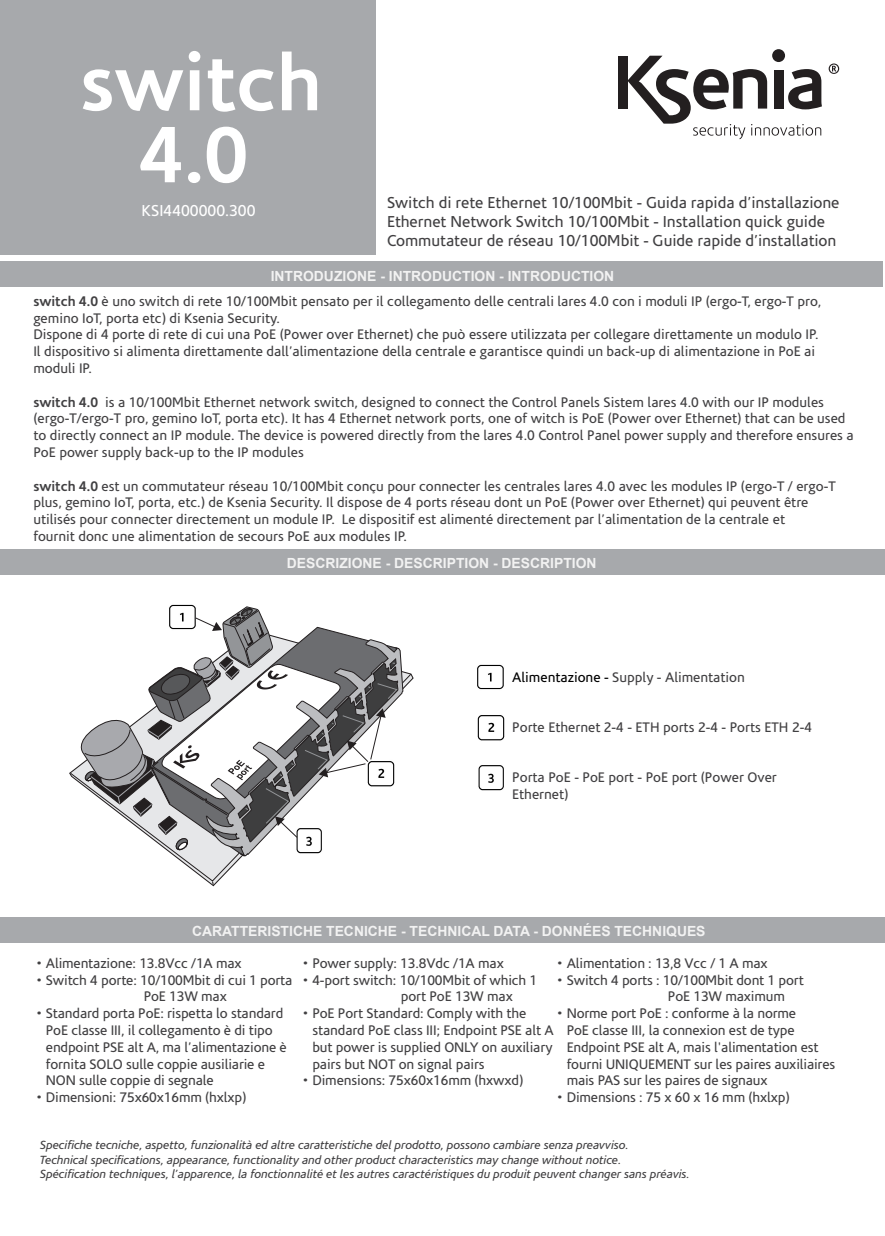
<style>
.page{position:relative;width:885px;height:1236px;background:#fff}
.page>*{position:absolute;margin:0;border:0;box-sizing:border-box;transform-origin:0 0}
.t1{font:700 80px/72px "Corisande";color:#fff;text-align:center}
.t2{font:16px/19.2px "Corisande";color:#414042}
.t3{font:16px "Corisande";color:#fff}
.t4{font:14px/16.8px "Corisande";color:#414042}
.t5{font:700 14px "Arial";color:#f2f2f2}
.t6{font:italic 12px/14.4px "Corisande";color:#414042}
.s1{font-weight:700}
.s2{color:#000}
</style>
<div class="page">
<svg style="left:70px;top:673px;width:342px;height:209px"></svg>
<div style="left:0;top:0;width:376px;height:255px;background:#a7a9ac"></div>
<div style="left:0;top:261px;width:882px;height:25px;background:#a7a9ac"></div>
<div style="left:0;top:549px;width:884px;height:26px;background:#a7a9ac"></div>
<div style="left:0;top:917px;width:884px;height:25px;background:#a7a9ac"></div>
<div style="left:772px;top:49px;width:13px;height:13px;background:#231f20;border-radius:50%"></div>
<div style="left:617px;top:56px;width:10px;height:53px;background:#231f20"></div>
<svg style="left:627px;top:56px;width:194px;height:83px"></svg>
<svg style="left:828px;top:63px;width:11px;height:11px"></svg>
<img style="left:477px;top:664px;width:27px;height:26px">
<img style="left:477px;top:715px;width:28px;height:26px">
<img style="left:478px;top:765px;width:26px;height:26px">
<img style="left:169px;top:604px;width:27px;height:3px">
<svg style="left:75px;top:607px;width:328px;height:250px"></svg>
<h1 class="t1" style="left:80px;top:48px;width:243px">switch<br>4.0</h1>
<p class="t3" style="left:142px;top:201px;width:115px">KSI4400000.300</p>
<p class="t2" style="left:387px;top:193px;width:454px">Switch di rete Ethernet 10/100Mbit - Guida rapida d’installazione<br>Ethernet Network Switch 10/100Mbit - Installation quick guide<br>Commutateur de réseau 10/100Mbit - Guide rapide d’installation</p>
<p class="t5" style="left:271px;top:266px;width:345px">INTRODUZIONE - INTRODUCTION - INTRODUCTION</p>
<p class="t4" style="left:33px;top:293px;width:789px"><span class="s1">switch 4.0</span> è uno switch di rete 10/100Mbit pensato per il collegamento delle centrali lares 4.0 con i moduli IP (ergo-T, ergo-T pro, gemino IoT, porta etc) di Ksenia Security.<br>Dispone di 4 porte di rete di cui una PoE (Power over Ethernet) che può essere utilizzata per collegare direttamente un modulo IP.<br>Il dispositivo si alimenta direttamente dall’alimentazione della centrale e garantisce quindi un back-up di alimentazione in PoE ai moduli IP.</p>
<p class="t4" style="left:33px;top:394px;width:821px"><span class="s1">switch 4.0</span> is a 10/100Mbit Ethernet network switch, designed to connect the Control Panels Sistem lares 4.0 with our IP modules (ergo-T/ergo-T pro, gemino IoT, porta etc). It has 4 Ethernet network ports, one of witch is PoE (Power over Ethernet) that can be used to directly connect an IP module. The device is powered directly from the lares 4.0 Control Panel power supply and therefore ensures a PoE power supply back-up to the IP modules</p>
<p class="t4" style="left:33px;top:478px;width:803px"><span class="s1">switch 4.0</span> est un commutateur réseau 10/100Mbit conçu pour connecter les centrales lares 4.0 avec les modules IP (ergo-T / ergo-T plus, gemino IoT, porta, etc.) de Ksenia Security. Il dispose de 4 ports réseau dont un PoE (Power over Ethernet) qui peuvent être utilisés pour connecter directement un module IP. Le dispositif est alimenté directement par l’alimentation de la centrale et<br>fournit donc une alimentation de secours PoE aux modules IP.</p>
<p class="t5" style="left:287px;top:554px;width:311px">DESCRIZIONE - DESCRIPTION - DESCRIPTION</p>
<p class="t4" style="left:512px;top:669px;width:234px"><span class="s2">Alimentazione -</span> Supply - Alimentation</p>
<p class="t4" style="left:512px;top:719px;width:301px">Porte Ethernet 2-4 - ETH ports 2-4 - Ports ETH 2-4</p>
<p class="t4" style="left:512px;top:770px;width:266px">Porta PoE - PoE port - PoE port (Power Over<br>Ethernet)</p>
<p class="t5" style="left:192px;top:921px;width:515px">CARATTERISTICHE TECNICHE - TECHNICAL DATA - DONNÉES TECHNIQUES</p>
<p class="t4" style="left:36px;top:955px;width:207px">• Alimentazione: 13.8Vcc /1A max</p>
<p class="t4" style="left:144px;top:972px;width:150px;text-indent:-108px">• Switch 4 porte: 10/100Mbit di cui 1 porta<br>PoE 13W max</p>
<p class="t4" style="left:46px;top:1005px;width:242px;text-indent:-10px">• Standard porta PoE: rispetta lo standard PoE classe III, il collegamento è di tipo endpoint PSE alt A, ma l’alimentazione è fornita SOLO sulle coppie ausiliarie e NON sulle coppie di segnale</p>
<p class="t4" style="left:36px;top:1089px;width:212px">• Dimensioni: 75x60x16mm (hxlxp)</p>
<p class="t4" style="left:556px;top:955px;width:212px">• Alimentation : 13,8 Vcc / 1 A max</p>
<p class="t4" style="left:668px;top:972px;width:137px;text-indent:-111px">• Switch 4 ports : 10/100Mbit dont 1 port<br>PoE 13W maximum</p>
<p class="t4" style="left:566px;top:1005px;width:270px;text-indent:-10px">• Norme port PoE : conforme à la norme<br>PoE classe III, la connexion est de type Endpoint PSE alt A, mais l'alimentation est fourni UNIQUEMENT sur les paires auxiliaires mais PAS sur les paires de signaux</p>
<p class="t4" style="left:556px;top:1089px;width:234px">• Dimensions : 75 x 60 x 16 mm (hxlxp)</p>
<p class="t4" style="left:302px;top:955px;width:203px">• Power supply: 13.8Vdc /1A max</p>
<p class="t4" style="left:401px;top:972px;width:138px;text-indent:-99px">• 4-port switch: 10/100Mbit of which 1 port PoE 13W max</p>
<p class="t4" style="left:312px;top:1005px;width:243px;text-indent:-10px">• PoE Port Standard: Comply with the standard PoE class III; Endpoint PSE alt A but power is supplied ONLY on auxiliary pairs but NOT on signal pairs</p>
<p class="t4" style="left:302px;top:1072px;width:223px">• Dimensions: 75x60x16mm (hxwxd)</p>
<p class="t6" style="left:40px;top:1138px;width:651px">Specifiche tecniche, aspetto, funzionalità ed altre caratteristiche del prodotto, possono cambiare senza preavviso.<br>Technical specifications, appearance, functionality and other product characteristics may change without notice.<br>Spécification techniques, l’apparence, la fonctionnalité et les autres caractéristiques du produit peuvent changer sans préavis.</p>
</div>
